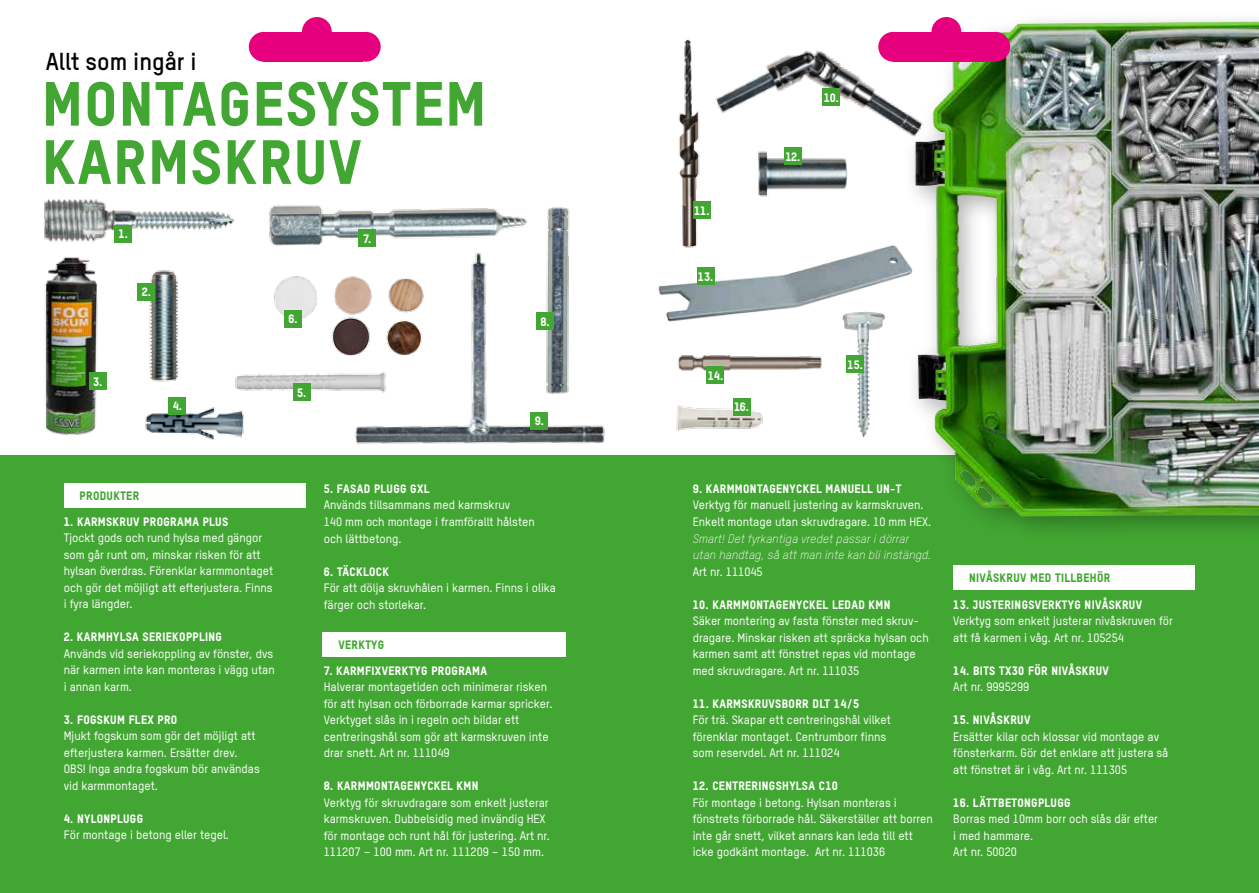
<style>
.page{position:relative;width:1259px;height:893px;background:#fff}
.page>*{position:absolute;margin:0;border:0;box-sizing:border-box;transform-origin:0 0}
.t1{font:800 61.35px/58.2px "TSTAR";letter-spacing:.03em;color:#42a632}
.t2{font:700 24.15px "TSTAR";color:#000}
.t3{font:500 12px/16.5px "TSTAR";color:#fff}
.t4{font:800 12px "TSTAR";letter-spacing:.03em;color:#fff}
.t5{font:italic 300 12px/16.5px "TSTAR";color:#fff}
.t6{font:800 12px "TSTAR";letter-spacing:.03em;color:#42a632}
</style>
<div class="page">
<div style="left:0;top:455px;width:1259px;height:438px;background:#42a632"></div>
<div style="left:953px;top:566px;width:242px;height:24px;background:#fff"></div>
<div style="left:64px;top:484px;width:242px;height:24px;background:#fff"></div>
<div style="left:322px;top:632px;width:244px;height:24px;background:#fff"></div>
<div style="left:902px;top:9px;width:357px;height:533px;background:#000;opacity:.3"></div>
<img style="left:914px;top:21px;width:345px;height:495px">
<img style="left:44px;top:199px;width:191px;height:44px">
<img style="left:144px;top:270px;width:35px;height:112px">
<img style="left:274px;top:276px;width:36px;height:49px">
<img style="left:145px;top:401px;width:99px;height:39px">
<img style="left:235px;top:373px;width:75px;height:18px">
<img style="left:44px;top:257px;width:63px;height:178px">
<div style="left:115px;top:225px;width:17px;height:17px;background:#42a632"></div>
<div style="left:138px;top:283px;width:17px;height:17px;background:#42a632"></div>
<div style="left:89px;top:372px;width:17px;height:17px;background:#42a632"></div>
<div style="left:293px;top:383px;width:17px;height:17px;background:#42a632"></div>
<div style="left:169px;top:397px;width:17px;height:17px;background:#42a632"></div>
<div style="left:285px;top:310px;width:17px;height:17px;background:#42a632"></div>
<img style="left:269px;top:205px;width:258px;height:41px">
<div style="left:359px;top:230px;width:17px;height:17px;background:#42a632"></div>
<img style="left:310px;top:232px;width:295px;height:212px">
<img style="left:758px;top:182px;width:89px;height:15px">
<img style="left:679px;top:39px;width:32px;height:199px">
<div style="left:693px;top:202px;width:17px;height:17px;background:#42a632"></div>
<div style="left:846px;top:355px;width:17px;height:17px;background:#42a632"></div>
<img style="left:658px;top:238px;width:267px;height:96px">
<div style="left:697px;top:268px;width:17px;height:17px;background:#42a632"></div>
<img style="left:678px;top:355px;width:144px;height:26px">
<div style="left:707px;top:366px;width:17px;height:17px;background:#42a632"></div>
<img style="left:676px;top:402px;width:87px;height:29px">
<div style="left:733px;top:398px;width:17px;height:17px;background:#42a632"></div>
<img style="left:527px;top:207px;width:70px;height:200px">
<div style="left:536px;top:313px;width:17px;height:17px;background:#42a632"></div>
<div style="left:531px;top:412px;width:17px;height:17px;background:#42a632"></div>
<img style="left:703px;top:14px;width:239px;height:168px">
<div style="left:823px;top:88px;width:17px;height:17px;background:#42a632"></div>
<div style="left:264px;top:32px;width:99px;height:30px;background:#e6007d"></div>
<div style="left:302px;top:17px;width:30px;height:30px;background:#e6007d;border-radius:50%"></div>
<div style="left:249px;top:32px;width:30px;height:30px;background:#e6007d;border-radius:50%"></div>
<div style="left:351px;top:32px;width:30px;height:30px;background:#e6007d;border-radius:50%"></div>
<div style="left:893px;top:32px;width:99px;height:30px;background:#e6007d"></div>
<div style="left:931px;top:17px;width:30px;height:30px;background:#e6007d;border-radius:50%"></div>
<div style="left:878px;top:32px;width:30px;height:30px;background:#e6007d;border-radius:50%"></div>
<div style="left:980px;top:32px;width:30px;height:30px;background:#e6007d;border-radius:50%"></div>
<h2 class="t2" style="left:46px;top:47px;width:152px">Allt som ingår i</h2>
<h1 class="t1" style="left:42px;top:73px;width:445px">MONTAGESYSTEM<br>KARMSKRUV</h1>
<p class="t4" style="left:119px;top:227px;width:11px">1.</p>
<p class="t4" style="left:142px;top:285px;width:11px">2.</p>
<p class="t4" style="left:93px;top:374px;width:11px">3.</p>
<p class="t4" style="left:173px;top:399px;width:11px">4.</p>
<p class="t4" style="left:288px;top:312px;width:11px">6.</p>
<p class="t4" style="left:297px;top:385px;width:11px">5.</p>
<p class="t4" style="left:363px;top:231px;width:10px">7.</p>
<p class="t4" style="left:540px;top:314px;width:11px">8.</p>
<p class="t4" style="left:535px;top:414px;width:11px">9.</p>
<p class="t6" style="left:80px;top:489px;width:61px">PRODUKTER</p>
<p class="t4" style="left:64px;top:514px;width:166px">1. KARMSKRUV PROGRAMA PLUS</p>
<p class="t3" style="left:64px;top:529px;width:211px">Tjockt gods och rund hylsa med gängor som går runt om, minskar risken för att hylsan överdras. Förenklar karmmontaget och gör det möjligt att efterjustera. Finns i fyra längder.</p>
<p class="t4" style="left:64px;top:629px;width:160px">2. KARMHYLSA SERIEKOPPLING</p>
<p class="t3" style="left:64px;top:645px;width:212px">Används vid seriekoppling av fönster, dvs när karmen inte kan monteras i vägg utan i annan karm.</p>
<p class="t4" style="left:64px;top:712px;width:115px">3. FOGSKUM FLEX PRO</p>
<p class="t3" style="left:64px;top:727px;width:197px">Mjukt fogskum som gör det möjligt att efterjustera karmen. Ersätter drev.<br>OBS! Inga andra fogskum bör användas vid karmmontaget.</p>
<p class="t4" style="left:64px;top:811px;width:81px">4. NYLONPLUGG</p>
<p class="t3" style="left:64px;top:826px;width:167px">För montage i betong eller tegel.</p>
<p class="t4" style="left:324px;top:481px;width:107px">5. FASAD PLUGG GXL</p>
<p class="t3" style="left:324px;top:497px;width:213px">Används tillsammans med karmskruv<br>140 mm och montage i framförallt hålsten och lättbetong.</p>
<p class="t4" style="left:324px;top:564px;width:67px">6. TÄCKLOCK</p>
<p class="t3" style="left:324px;top:579px;width:234px">För att dölja skruvhålen i karmen. Finns i olika färger och storlekar.</p>
<p class="t6" style="left:338px;top:637px;width:47px">VERKTYG</p>
<p class="t4" style="left:324px;top:663px;width:165px">7. KARMFIXVERKTYG PROGRAMA</p>
<p class="t3" style="left:324px;top:678px;width:230px">Halverar montagetiden och minimerar risken för att hylsan och förborrade karmar spricker.<br>Verktyget slås in i regeln och bildar ett centreringshål som gör att karmskruven inte drar snett. Art nr. 111049</p>
<p class="t4" style="left:324px;top:778px;width:156px">8. KARMMONTAGENYCKEL KMN</p>
<p class="t3" style="left:324px;top:794px;width:228px">Verktyg för skruvdragare som enkelt justerar karmskruven. Dubbelsidig med invändig HEX för montage och runt hål för justering. Art nr.<br>111207 – 100 mm. Art nr. 111209 – 150 mm.</p>
<p class="t4" style="left:694px;top:203px;width:17px">11.</p>
<p class="t4" style="left:698px;top:269px;width:17px">13.</p>
<p class="t4" style="left:785px;top:149px;width:16px">12.</p>
<p class="t4" style="left:824px;top:90px;width:17px">10.</p>
<p class="t4" style="left:707px;top:368px;width:17px">14.</p>
<p class="t4" style="left:734px;top:399px;width:16px">16.</p>
<p class="t4" style="left:847px;top:357px;width:17px">15.</p>
<p class="t4" style="left:692px;top:481px;width:210px">9. KARMMONTAGENYCKEL MANUELL UN-T</p>
<p class="t3" style="left:692px;top:497px;width:240px">Verktyg för manuell justering av karmskruven.<br>Enkelt montage utan skruvdragare. 10 mm HEX.</p>
<p class="t5" style="left:692px;top:530px;width:240px">Smart! Det fyrkantiga vredet passar i dörrar utan handtag, så att man inte kan bli instängd.</p>
<p class="t3" style="left:692px;top:563px;width:72px">Art nr. 111045</p>
<p class="t4" style="left:692px;top:597px;width:199px">10. KARMMONTAGENYCKEL LEDAD KMN</p>
<p class="t3" style="left:692px;top:612px;width:237px">Säker montering av fasta fönster med skruv&shy;dragare. Minskar risken att spräcka hylsan och karmen samt att fönstret repas vid montage med skruvdragare. Art nr. 111035</p>
<p class="t4" style="left:692px;top:696px;width:168px">11. KARMSKRUVSBORR DLT 14/5</p>
<p class="t3" style="left:692px;top:711px;width:200px">För trä. Skapar ett centreringshål vilket förenklar montaget. Centrumborr finns som reservdel. Art nr. 111024</p>
<p class="t4" style="left:692px;top:778px;width:147px">12. CENTRERINGSHYLSA C10</p>
<p class="t3" style="left:692px;top:794px;width:242px">För montage i betong. Hylsan monteras i fönstrets förborrade hål. Säkerställer att borren inte går snett, vilket annars kan leda till ett icke godkänt montage. Art nr. 111036</p>
<p class="t6" style="left:969px;top:571px;width:143px">NIVÅSKRUV MED TILLBEHÖR</p>
<p class="t4" style="left:953px;top:597px;width:190px">13. JUSTERINGSVERKTYG NIVÅSKRUV</p>
<p class="t3" style="left:953px;top:612px;width:221px">Verktyg som enkelt justerar nivåskruven för att få karmen i våg. Art nr. 105254</p>
<p class="t4" style="left:953px;top:663px;width:157px">14. BITS TX30 FÖR NIVÅSKRUV</p>
<p class="t3" style="left:953px;top:678px;width:78px">Art nr. 9995299</p>
<p class="t4" style="left:953px;top:712px;width:79px">15. NIVÅSKRUV</p>
<p class="t3" style="left:953px;top:728px;width:217px">Ersätter kilar och klossar vid montage av fönsterkarm. Gör det enklare att justera så att fönstret är i våg. Art nr. 111305</p>
<p class="t4" style="left:953px;top:795px;width:119px">16. LÄTTBETONGPLUGG</p>
<p class="t3" style="left:953px;top:810px;width:206px">Borras med 10mm borr och slås där efter i med hammare.<br>Art nr. 50020</p>
</div>
